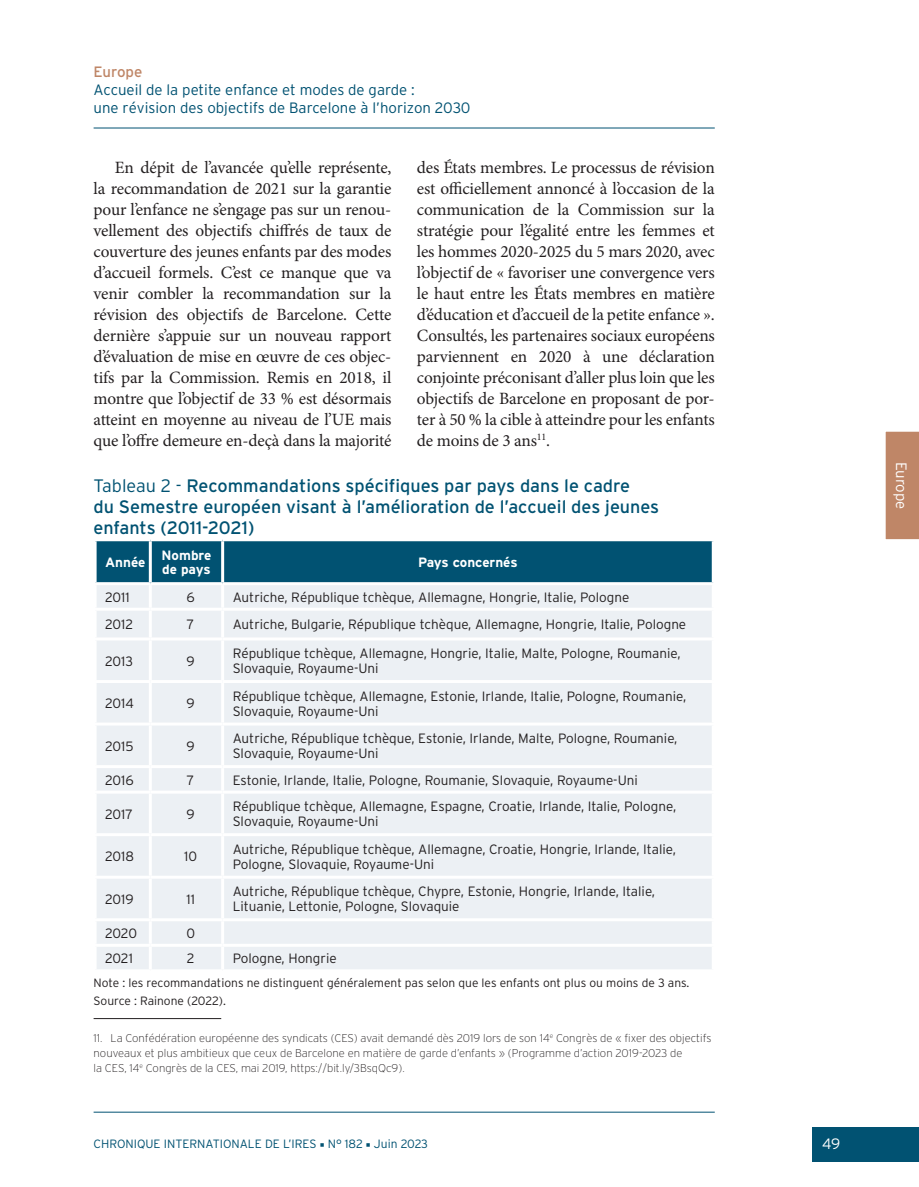
<style>
.page{position:relative;width:919px;height:1187px;background:#fff}
.page>*{position:absolute;margin:0;border:0;box-sizing:border-box;transform-origin:0 0}
.IMAGE{font:18px/21px "Interstate";color:#015272}
.t1{font:17.25px/21px "Minion Pro";letter-spacing:-.01em;color:#231f20;text-align:justify}
.t2{font:300 15px/18px "Interstate";color:#015272}
.t3{font:300 15px "Interstate";letter-spacing:-.005em;color:#fff}
.t4{font:15px "Interstate";color:#bf8667}
._3e_gauche_9{font:300 13.5px/15px "Interstate";color:#231f20}
._1er_ligne_bleu_cent{font:700 13.5px/13.5px "Interstate";color:#fff}
._1er_ligne_bleu_gauc{font:700 13.5px "Interstate";color:#fff}
.SOURCES{font:300 12px "Interstate";color:#231f20}
.t5{font:300 12px "Interstate";color:#015272}
.NOTES_DE_BAS{font:200 11.25px/15px "Interstate";color:#231f20}
.s1{font-weight:300}
.s2{font-family:"Minion Pro";font-weight:400}
</style>
<div class="page">
<div style="left:812px;top:1127px;width:106px;height:34px;background:#015272"></div>
<hr style="left:94px;top:128px;width:620px;height:1px;background:#015272">
<hr style="left:94px;top:1111px;width:620px;height:1px;background:#015272">
<div style="left:885px;top:431px;width:33px;height:109px;background:#bf8667"></div>
<hr style="left:94px;top:1018px;width:127px;height:1px;background:#231f20">
<div style="left:97px;top:541px;width:614px;height:41px;background:#015272"></div>
<div style="left:97px;top:585px;width:614px;height:384px;background:#ecf0f4"></div>
<hr style="left:149px;top:541px;width:3px;height:41px;background:#fff">
<hr style="left:221px;top:541px;width:3px;height:41px;background:#fff">
<hr style="left:94px;top:607px;width:56px;height:3px;background:#fff">
<hr style="left:150px;top:607px;width:73px;height:3px;background:#fff">
<hr style="left:223px;top:607px;width:491px;height:3px;background:#fff">
<hr style="left:94px;top:637px;width:56px;height:3px;background:#fff">
<hr style="left:150px;top:637px;width:73px;height:3px;background:#fff">
<hr style="left:223px;top:637px;width:491px;height:3px;background:#fff">
<hr style="left:94px;top:680px;width:56px;height:3px;background:#fff">
<hr style="left:150px;top:680px;width:73px;height:3px;background:#fff">
<hr style="left:223px;top:680px;width:491px;height:3px;background:#fff">
<hr style="left:94px;top:722px;width:56px;height:3px;background:#fff">
<hr style="left:150px;top:722px;width:73px;height:3px;background:#fff">
<hr style="left:223px;top:722px;width:491px;height:3px;background:#fff">
<hr style="left:94px;top:765px;width:56px;height:3px;background:#fff">
<hr style="left:150px;top:765px;width:73px;height:3px;background:#fff">
<hr style="left:223px;top:765px;width:491px;height:3px;background:#fff">
<hr style="left:94px;top:790px;width:56px;height:3px;background:#fff">
<hr style="left:150px;top:790px;width:73px;height:3px;background:#fff">
<hr style="left:223px;top:790px;width:491px;height:3px;background:#fff">
<hr style="left:94px;top:833px;width:56px;height:3px;background:#fff">
<hr style="left:150px;top:833px;width:73px;height:3px;background:#fff">
<hr style="left:223px;top:833px;width:491px;height:3px;background:#fff">
<hr style="left:94px;top:875px;width:56px;height:3px;background:#fff">
<hr style="left:150px;top:875px;width:73px;height:3px;background:#fff">
<hr style="left:223px;top:875px;width:491px;height:3px;background:#fff">
<hr style="left:94px;top:918px;width:56px;height:3px;background:#fff">
<hr style="left:150px;top:918px;width:73px;height:3px;background:#fff">
<hr style="left:223px;top:918px;width:491px;height:3px;background:#fff">
<hr style="left:94px;top:943px;width:56px;height:3px;background:#fff">
<hr style="left:150px;top:943px;width:73px;height:3px;background:#fff">
<hr style="left:223px;top:943px;width:491px;height:3px;background:#fff">
<hr style="left:149px;top:585px;width:3px;height:22px;background:#fff">
<hr style="left:149px;top:610px;width:3px;height:27px;background:#fff">
<hr style="left:149px;top:640px;width:3px;height:40px;background:#fff">
<hr style="left:149px;top:683px;width:3px;height:39px;background:#fff">
<hr style="left:149px;top:725px;width:3px;height:40px;background:#fff">
<hr style="left:149px;top:768px;width:3px;height:22px;background:#fff">
<hr style="left:149px;top:793px;width:3px;height:40px;background:#fff">
<hr style="left:149px;top:836px;width:3px;height:39px;background:#fff">
<hr style="left:149px;top:878px;width:3px;height:40px;background:#fff">
<hr style="left:149px;top:921px;width:3px;height:22px;background:#fff">
<hr style="left:149px;top:946px;width:3px;height:23px;background:#fff">
<hr style="left:221px;top:585px;width:3px;height:22px;background:#fff">
<hr style="left:221px;top:610px;width:3px;height:27px;background:#fff">
<hr style="left:221px;top:640px;width:3px;height:40px;background:#fff">
<hr style="left:221px;top:683px;width:3px;height:39px;background:#fff">
<hr style="left:221px;top:725px;width:3px;height:40px;background:#fff">
<hr style="left:221px;top:768px;width:3px;height:22px;background:#fff">
<hr style="left:221px;top:793px;width:3px;height:40px;background:#fff">
<hr style="left:221px;top:836px;width:3px;height:39px;background:#fff">
<hr style="left:221px;top:878px;width:3px;height:40px;background:#fff">
<hr style="left:221px;top:921px;width:3px;height:22px;background:#fff">
<hr style="left:221px;top:946px;width:3px;height:23px;background:#fff">
<p class="t4" style="left:94px;top:63px;width:50px">Europe</p>
<p class="t2" style="left:94px;top:80px;width:378px">Accueil de la petite enfance et modes de garde :<br>une révision des objectifs de Barcelone à l’horizon 2030</p>
<p class="t1" style="left:417px;top:157px;width:299px">des États membres. Le processus de révision est officiellement annoncé à l’occasion de la communication de la Commission sur la stratégie pour l’égalité entre les femmes et les hommes 2020-2025 du 5 mars 2020, avec l’objectif de « favoriser une convergence vers le haut entre les États membres en matière d’éducation et d’accueil de la petite enfance ».<br>Consultés, les partenaires sociaux européens parviennent en 2020 à une déclaration conjointe préconisant d’aller plus loin que les objectifs de Barcelone en proposant de por&shy;ter à 50 % la cible à atteindre pour les enfants de moins de 3 ans<sup>11</sup>.</p>
<p class="IMAGE" style="left:94px;top:475px;width:567px"><span class="s1">Tableau 2 -</span> Recommandations spécifiques par pays dans le cadre<br>du Semestre européen visant à l’amélioration de l’accueil des jeunes enfants (2011-2021)</p>
<p class="_1er_ligne_bleu_gauc" style="left:105px;top:554px;width:42px">Année</p>
<p class="_1er_ligne_bleu_cent" style="left:161px;top:548px;width:51px">Nombre de pays</p>
<p class="_1er_ligne_bleu_cent" style="left:418px;top:555px;width:101px">Pays concernés</p>
<p class="_3e_gauche_9" style="left:105px;top:589px;width:26px">2011</p>
<p class="_3e_gauche_9" style="left:186px;top:589px;width:10px">6</p>
<p class="_3e_gauche_9" style="left:233px;top:589px;width:398px">Autriche, République tchèque, Allemagne, Hongrie, Italie, Pologne</p>
<p class="_3e_gauche_9" style="left:105px;top:617px;width:29px">2012</p>
<p class="_3e_gauche_9" style="left:187px;top:617px;width:9px">7</p>
<p class="_3e_gauche_9" style="left:233px;top:617px;width:455px">Autriche, Bulgarie, République tchèque, Allemagne, Hongrie, Italie, Pologne</p>
<p class="_3e_gauche_9" style="left:105px;top:653px;width:29px">2013</p>
<p class="_3e_gauche_9" style="left:186px;top:653px;width:10px">9</p>
<p class="_3e_gauche_9" style="left:233px;top:645px;width:449px">République tchèque, Allemagne, Hongrie, Italie, Malte, Pologne, Roumanie,<br>Slovaquie, Royaume-Uni</p>
<p class="_3e_gauche_9" style="left:105px;top:695px;width:30px">2014</p>
<p class="_3e_gauche_9" style="left:186px;top:695px;width:10px">9</p>
<p class="_3e_gauche_9" style="left:233px;top:688px;width:455px">République tchèque, Allemagne, Estonie, Irlande, Italie, Pologne, Roumanie,<br>Slovaquie, Royaume-Uni</p>
<p class="_3e_gauche_9" style="left:105px;top:738px;width:30px">2015</p>
<p class="_3e_gauche_9" style="left:186px;top:738px;width:10px">9</p>
<p class="_3e_gauche_9" style="left:233px;top:730px;width:446px">Autriche, République tchèque, Estonie, Irlande, Malte, Pologne, Roumanie,<br>Slovaquie, Royaume-Uni</p>
<p class="_3e_gauche_9" style="left:105px;top:772px;width:30px">2016</p>
<p class="_3e_gauche_9" style="left:187px;top:772px;width:9px">7</p>
<p class="_3e_gauche_9" style="left:233px;top:772px;width:406px">Estonie, Irlande, Italie, Pologne, Roumanie, Slovaquie, Royaume-Uni</p>
<p class="_3e_gauche_9" style="left:105px;top:806px;width:29px">2017</p>
<p class="_3e_gauche_9" style="left:186px;top:806px;width:10px">9</p>
<p class="_3e_gauche_9" style="left:233px;top:798px;width:445px">République tchèque, Allemagne, Espagne, Croatie, Irlande, Italie, Pologne,<br>Slovaquie, Royaume-Uni</p>
<p class="_3e_gauche_9" style="left:105px;top:848px;width:30px">2018</p>
<p class="_3e_gauche_9" style="left:184px;top:848px;width:14px">10</p>
<p class="_3e_gauche_9" style="left:233px;top:841px;width:445px">Autriche, République tchèque, Allemagne, Croatie, Hongrie, Irlande, Italie,<br>Pologne, Slovaquie, Royaume-Uni</p>
<p class="_3e_gauche_9" style="left:105px;top:891px;width:30px">2019</p>
<p class="_3e_gauche_9" style="left:186px;top:891px;width:10px">11</p>
<p class="_3e_gauche_9" style="left:233px;top:884px;width:424px">Autriche, République tchèque, Chypre, Estonie, Hongrie, Irlande, Italie,<br>Lituanie, Lettonie, Pologne, Slovaquie</p>
<p class="_3e_gauche_9" style="left:105px;top:925px;width:33px">2020</p>
<p class="_3e_gauche_9" style="left:186px;top:925px;width:10px">0</p>
<p class="_3e_gauche_9" style="left:105px;top:951px;width:29px">2021</p>
<p class="_3e_gauche_9" style="left:187px;top:951px;width:9px">2</p>
<p class="_3e_gauche_9" style="left:233px;top:951px;width:105px">Pologne, Hongrie</p>
<p class="SOURCES" style="left:94px;top:975px;width:597px">Note : les recommandations ne distinguent généralement pas selon que les enfants ont plus ou moins de 3 ans.</p>
<p class="SOURCES" style="left:94px;top:994px;width:134px">Source : Rainone (2022).</p>
<p class="t1" style="left:94px;top:157px;width:299px;text-indent:21px">En dépit de l’avancée qu’elle représente, la recommandation de 2021 sur la garantie pour l’enfance ne s’engage pas sur un renou&shy;vellement des objectifs chiffrés de taux de couverture des jeunes enfants par des modes d’accueil formels. C’est ce manque que va venir combler la recommandation sur la révision des objectifs de Barcelone. Cette dernière s’appuie sur un nouveau rapport d’évaluation de mise en œuvre de ces objec&shy;tifs par la Commission. Remis en 2018, il montre que l’objectif de 33 % est désormais atteint en moyenne au niveau de l’UE mais que l’offre demeure en-deçà dans la majorité</p>
<p class="NOTES_DE_BAS" style="left:94px;top:1030px;width:619px">11. La Confédération européenne des syndicats (CES) avait demandé dès 2019 lors de son 14<sup>e</sup> Congrès de « fixer des objectifs nouveaux et plus ambitieux que ceux de Barcelone en matière de garde d’enfants » (Programme d’action 2019-2023 de<br>la CES, 14<sup>e</sup> Congrès de la CES, mai 2019, https://bit.ly/3BsqQc9).</p>
<p class="t5" style="left:94px;top:1137px;width:336px">CHRONIQUE INTERNATIONALE DE L’IRES <span class="s2">■</span> N° 182 <span class="s2">■</span> Juin 2023</p>
<p class="t3" style="left:822px;top:1135px;width:20px">49</p>
<p class="t3" style="left:909px;top:461px;width:49px;rotate:90deg">Europe</p>
</div>
